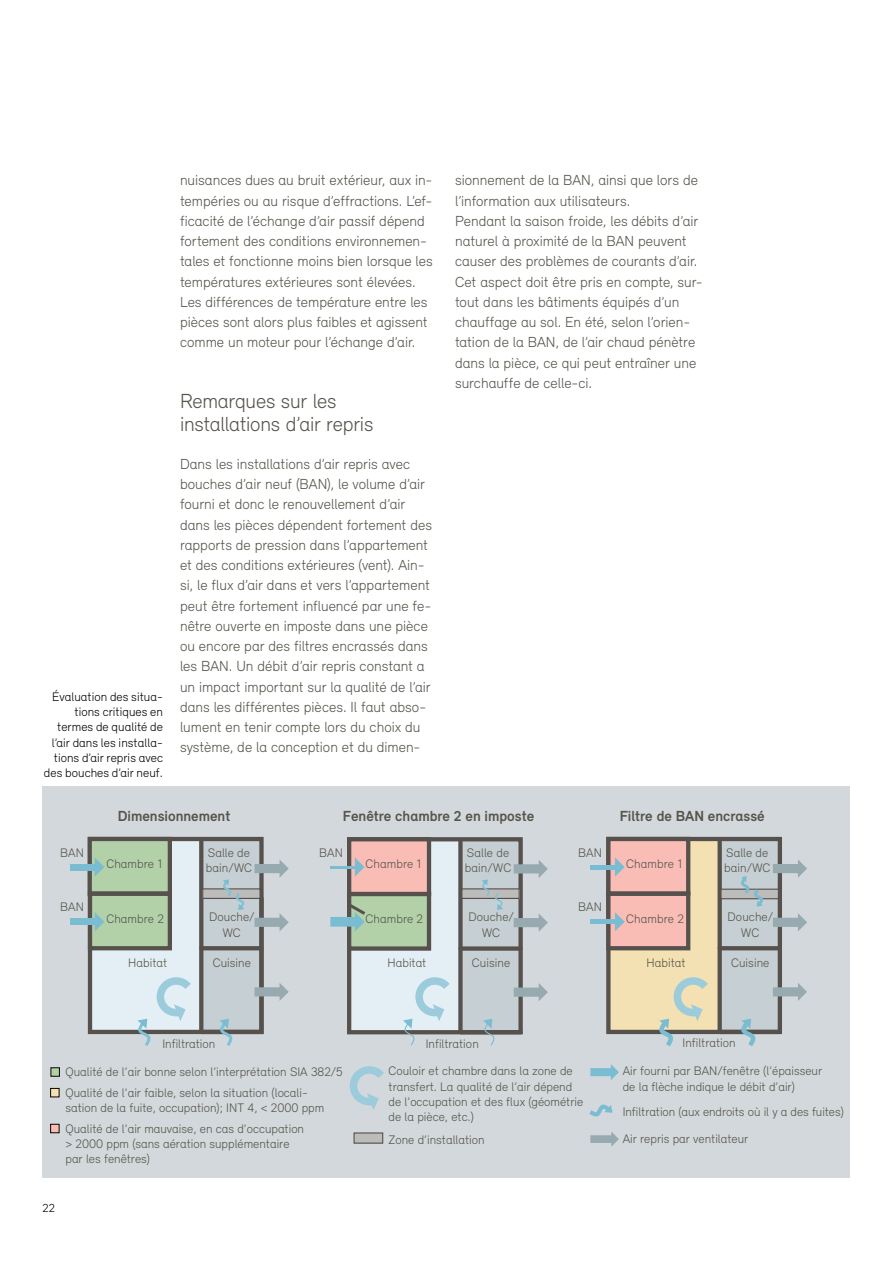
<style>
.page{position:relative;width:893px;height:1263px;background:#fff}
.page>*{position:absolute;margin:0;border:0;box-sizing:border-box;transform-origin:0 0}
.t1{font:300 21px/22.5px "Relevant";letter-spacing:-.01em;color:#57544b}
.t2{font:300 15px/20.2px "Relevant";color:#57544b}
.t3{font:700 15px "Relevant";color:#57544b}
.t4{font:300 12.75px/15.3px "Relevant";color:#57544b}
.t5{font:300 12.75px/15.3px "Relevant";letter-spacing:.005em;color:#000;text-align:right}
.t6{font:300 12px "Relevant";color:#000}
</style>
<div class="page">
<div style="left:43px;top:786px;width:807px;height:392px;background:#d2d8db"></div>
<div style="left:202px;top:839px;width:59px;height:193px;background:#c6cfd3"></div>
<div style="left:90px;top:838px;width:111px;height:193px;background:#e3eff5"></div>
<div style="left:88px;top:837px;width:176px;height:197px;border:4px solid #57514d"></div>
<svg style="left:199px;top:838px;width:4px;height:21px"></svg>
<div style="left:461px;top:839px;width:60px;height:193px;background:#c6cfd3"></div>
<div style="left:349px;top:838px;width:111px;height:193px;background:#e3eff5"></div>
<div style="left:347px;top:837px;width:176px;height:197px;border:4px solid #57514d"></div>
<hr style="left:461px;top:1030px;width:60px;height:4px;background:#57514d">
<div style="left:458px;top:838px;width:5px;height:195px;background:#57514d"></div>
<div style="left:460px;top:946px;width:61px;height:5px;background:#57514d"></div>
<svg style="left:514px;top:860px;width:34px;height:18px"></svg>
<svg style="left:514px;top:913px;width:34px;height:19px"></svg>
<svg style="left:514px;top:983px;width:34px;height:18px"></svg>
<div style="left:720px;top:839px;width:60px;height:193px;background:#c6cfd3"></div>
<div style="left:608px;top:838px;width:112px;height:193px;background:#f3e1b3"></div>
<div style="left:606px;top:837px;width:176px;height:197px;border:4px solid #57514d"></div>
<hr style="left:720px;top:1030px;width:60px;height:4px;background:#57514d">
<div style="left:717px;top:838px;width:5px;height:195px;background:#57514d"></div>
<svg style="left:722px;top:946px;width:58px;height:4px"></svg>
<svg style="left:773px;top:859px;width:34px;height:19px"></svg>
<svg style="left:773px;top:913px;width:34px;height:18px"></svg>
<svg style="left:773px;top:983px;width:34px;height:18px"></svg>
<div style="left:90px;top:839px;width:80px;height:109px;background:#b2d1a9"></div>
<div style="left:88px;top:891px;width:84px;height:59px;border:4px solid #57514d"></div>
<div style="left:88px;top:837px;width:84px;height:59px;border:4px solid #57514d"></div>
<div style="left:349px;top:895px;width:80px;height:54px;background:#b2d1a9"></div>
<div style="left:347px;top:892px;width:84px;height:59px;border:4px solid #57514d"></div>
<div style="left:349px;top:840px;width:82px;height:54px;background:#f9bdb6"></div>
<div style="left:347px;top:837px;width:84px;height:59px;border:4px solid #57514d"></div>
<div style="left:608px;top:839px;width:79px;height:109px;background:#f9bdb6"></div>
<div style="left:606px;top:891px;width:84px;height:59px;border:4px solid #57514d"></div>
<div style="left:606px;top:837px;width:84px;height:59px;border:4px solid #57514d"></div>
<svg style="left:483px;top:1019px;width:13px;height:27px"></svg>
<svg style="left:741px;top:1018px;width:19px;height:29px"></svg>
<svg style="left:330px;top:901px;width:36px;height:30px"></svg>
<svg style="left:589px;top:1104px;width:24px;height:13px"></svg>
<div style="left:51px;top:1068px;width:8px;height:8px;background:#b2d1a9"></div>
<div style="left:51px;top:1067px;width:9px;height:9px;border:1px solid #0e0400"></div>
<div style="left:51px;top:1088px;width:8px;height:9px;background:#f3e1b3"></div>
<div style="left:50px;top:1088px;width:9px;height:9px;border:1px solid #0e0400"></div>
<div style="left:51px;top:1124px;width:8px;height:9px;background:#f9bdb6"></div>
<div style="left:50px;top:1124px;width:9px;height:9px;border:1px solid #0e0400"></div>
<svg style="left:590px;top:1064px;width:29px;height:16px"></svg>
<svg style="left:590px;top:1132px;width:29px;height:15px"></svg>
<svg style="left:659px;top:977px;width:57px;height:70px"></svg>
<hr style="left:330px;top:865px;width:25px;height:3px;background:#7abdd2">
<svg style="left:355px;top:857px;width:10px;height:20px"></svg>
<svg style="left:138px;top:859px;width:151px;height:187px"></svg>
<div style="left:70px;top:864px;width:25px;height:6px;background:#7abdd2"></div>
<svg style="left:95px;top:858px;width:9px;height:18px"></svg>
<div style="left:70px;top:918px;width:25px;height:7px;background:#7abdd2"></div>
<svg style="left:95px;top:913px;width:9px;height:18px"></svg>
<svg style="left:349px;top:1066px;width:35px;height:44px"></svg>
<hr style="left:590px;top:865px;width:25px;height:4px;background:#7abdd2">
<svg style="left:615px;top:857px;width:10px;height:20px"></svg>
<hr style="left:590px;top:920px;width:25px;height:4px;background:#7abdd2">
<svg style="left:615px;top:912px;width:10px;height:19px"></svg>
<svg style="left:403px;top:977px;width:54px;height:69px"></svg>
<div style="left:462px;top:889px;width:57px;height:9px;background:#bcbcba"></div>
<div style="left:461px;top:888px;width:59px;height:11px;border:1px solid #57514d"></div>
<div style="left:721px;top:889px;width:57px;height:10px;background:#bcbcba"></div>
<div style="left:720px;top:889px;width:59px;height:10px;border:1px solid #57514d"></div>
<svg style="left:741px;top:876px;width:22px;height:31px"></svg>
<div style="left:354px;top:1133px;width:29px;height:10px;background:#bcbcba"></div>
<div style="left:353px;top:1132px;width:30px;height:12px;border:1px solid #57514d"></div>
<svg style="left:482px;top:879px;width:21px;height:31px"></svg>
<p class="t5" style="left:44px;top:688px;width:121px">Évaluation des situa&shy;tions critiques en termes de qualité de l’air dans les installa&shy;tions d’air repris avec des bouches d’air neuf.</p>
<p class="t2" style="left:180px;top:170px;width:254px">nuisances dues au bruit extérieur, aux in&shy;tempéries ou au risque d’effractions. L’ef&shy;ficacité de l’échange d’air passif dépend fortement des conditions environnemen&shy;tales et fonctionne moins bien lorsque les températures extérieures sont élevées.<br>Les différences de température entre les pièces sont alors plus faibles et agissent comme un moteur pour l’échange d’air.</p>
<h1 class="t1" style="left:180px;top:389px;width:195px">Remarques sur les installations d’air repris</h1>
<p class="t2" style="left:180px;top:453px;width:254px">Dans les installations d’air repris avec bouches d’air neuf (BAN), le volume d’air fourni et donc le renouvellement d’air dans les pièces dépendent fortement des rapports de pression dans l’appartement et des conditions extérieures (vent). Ain&shy;si, le flux d’air dans et vers l’appartement peut être fortement influencé par une fe&shy;nêtre ouverte en imposte dans une pièce ou encore par des filtres encrassés dans les BAN. Un débit d’air repris constant a un impact important sur la qualité de l’air dans les différentes pièces. Il faut abso&shy;lument en tenir compte lors du choix du système, de la conception et du dimen-</p>
<p class="t2" style="left:455px;top:170px;width:249px">sionnement de la BAN, ainsi que lors de l’information aux utilisateurs.<br>Pendant la saison froide, les débits d’air naturel à proximité de la BAN peuvent causer des problèmes de courants d’air.<br>Cet aspect doit être pris en compte, sur&shy;tout dans les bâtiments équipés d’un chauffage au sol. En été, selon l’orien&shy;tation de la BAN, de l’air chaud pénètre dans la pièce, ce qui peut entraîner une surchauffe de celle-ci.</p>
<p class="t4" style="left:60px;top:845px;width:25px">BAN</p>
<p class="t4" style="left:60px;top:899px;width:25px">BAN</p>
<p class="t3" style="left:118px;top:807px;width:114px">Dimensionnement</p>
<p class="t3" style="left:343px;top:807px;width:193px">Fenêtre chambre 2 en imposte</p>
<p class="t3" style="left:620px;top:807px;width:147px">Filtre de BAN encrassé</p>
<p class="t4" style="left:206px;top:845px;width:48px">Salle de bain/WC</p>
<p class="t4" style="left:209px;top:909px;width:47px;text-align:center">Douche/<br>WC</p>
<p class="t4" style="left:213px;top:955px;width:40px">Cuisine</p>
<p class="t4" style="left:387px;top:955px;width:40px">Habitat</p>
<p class="t4" style="left:465px;top:845px;width:48px">Salle de bain/WC</p>
<p class="t4" style="left:468px;top:909px;width:47px;text-align:center">Douche/<br>WC</p>
<p class="t4" style="left:472px;top:955px;width:40px">Cuisine</p>
<p class="t4" style="left:647px;top:955px;width:40px">Habitat</p>
<p class="t4" style="left:319px;top:845px;width:25px">BAN</p>
<p class="t4" style="left:578px;top:845px;width:25px">BAN</p>
<p class="t4" style="left:106px;top:856px;width:58px">Chambre 1</p>
<p class="t4" style="left:366px;top:856px;width:58px">Chambre 1</p>
<p class="t4" style="left:626px;top:856px;width:58px">Chambre 1</p>
<p class="t4" style="left:578px;top:899px;width:25px">BAN</p>
<p class="t4" style="left:106px;top:911px;width:59px">Chambre 2</p>
<p class="t4" style="left:366px;top:911px;width:59px">Chambre 2</p>
<p class="t4" style="left:626px;top:911px;width:59px">Chambre 2</p>
<p class="t4" style="left:128px;top:955px;width:40px">Habitat</p>
<p class="t4" style="left:724px;top:845px;width:48px">Salle de bain/WC</p>
<p class="t4" style="left:728px;top:909px;width:47px;text-align:center">Douche/<br>WC</p>
<p class="t4" style="left:731px;top:955px;width:40px">Cuisine</p>
<p class="t4" style="left:162px;top:1035px;width:55px">Infiltration</p>
<p class="t4" style="left:426px;top:1035px;width:55px">Infiltration</p>
<p class="t4" style="left:683px;top:1035px;width:55px">Infiltration</p>
<p class="t4" style="left:66px;top:1061px;width:279px;line-height:20.7px">Qualité de l’air bonne selon l’interprétation SIA 382/5<br>Qualité de l’air faible, selon la situation (locali-</p>
<p class="t4" style="left:66px;top:1097px;width:260px;line-height:20.5px">sation de la fuite, occupation); INT 4, &lt; 2000 ppm<br>Qualité de l’air mauvaise, en cas d’occupation</p>
<p class="t4" style="left:66px;top:1136px;width:226px">&gt; 2000 ppm (sans aération supplémentaire par les fenêtres)</p>
<p class="t6" style="left:43px;top:1201px;width:14px">22</p>
<p class="t4" style="left:389px;top:1063px;width:196px">Couloir et chambre dans la zone de transfert. La qualité de l’air dépend de l’occupation et des flux (géométrie de la pièce, etc.)</p>
<p class="t4" style="left:623px;top:1063px;width:201px">Air fourni par BAN/fenêtre (l’épaisseur de la flèche indique le débit d’air)</p>
<p class="t4" style="left:623px;top:1104px;width:223px">Infiltration (aux endroits où il y a des fuites)</p>
<p class="t4" style="left:389px;top:1131px;width:98px">Zone d’installation</p>
<p class="t4" style="left:623px;top:1131px;width:127px">Air repris par ventilateur</p>
</div>
